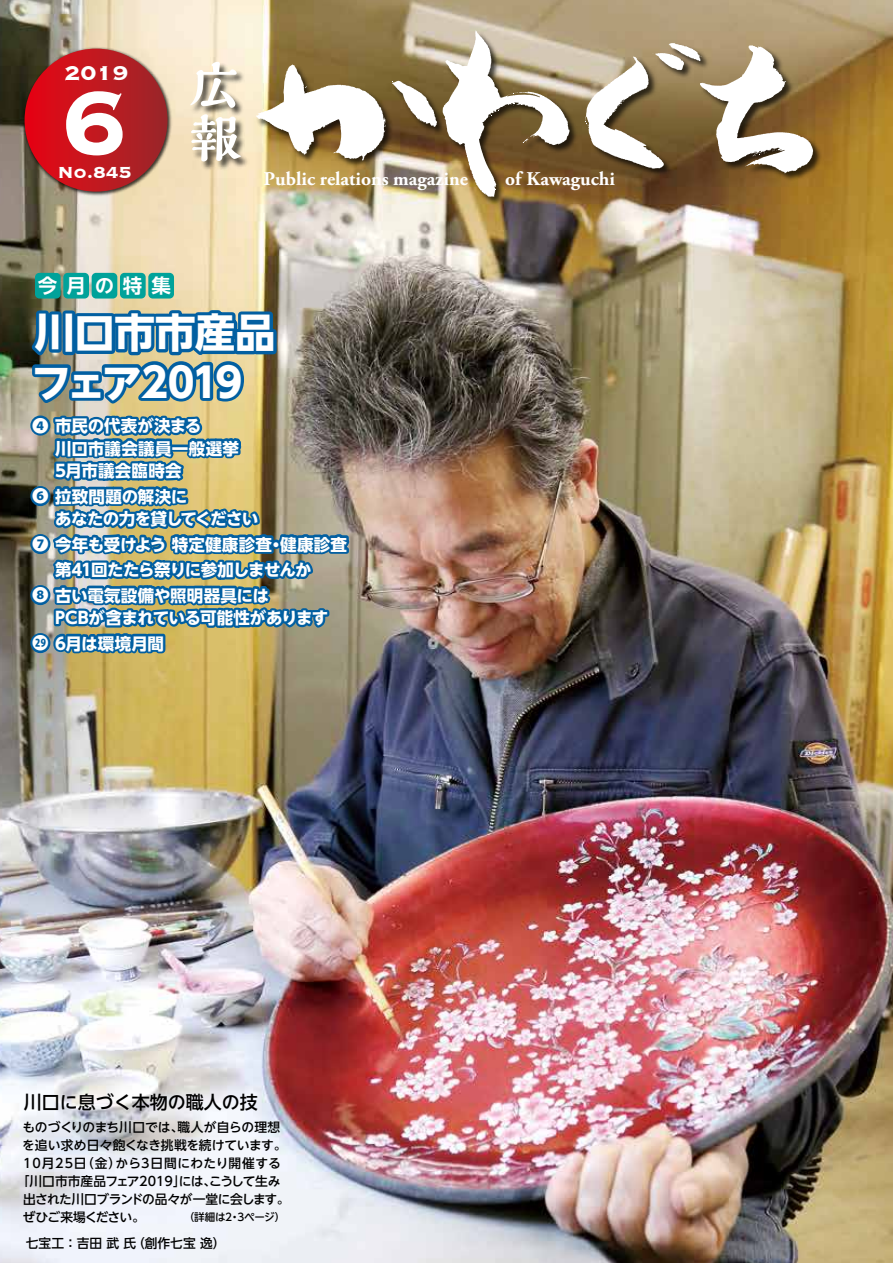
<style>
.page{position:relative;width:893px;height:1263px;background:#fff}
.page>*{position:absolute;margin:0;border:0;box-sizing:border-box;transform-origin:0 0}
.t1{font:700 120px "Copperplate";color:#fff;scale:.9 1}
.t2{font:800 51.75px/51.8px "Kaimin Tu Std";color:#fff}
.t3{font:700 40.5px/49.5px "UD Shin Go NT Pro";letter-spacing:-.02em;color:#fff}
.t4{font:700 26.25px "Copperplate";color:#fff}
.t5{font:700 21px "Copperplate";color:#fff}
.t6{font:700 19.5px "UD Shin Go NT Pro De";color:#fff}
.t7{font:700 19.35px "Adobe Garamond Pro";color:#fff}
.t8{font:500 18px "UD Shin Go NT Pro";color:#000}
.t9{font:700 16.5px "UD Shin Go NT Pro";letter-spacing:-.01em;color:#fff}
.t10{font:700 16.5px/22.5px "UD Shin Go NT Pro";letter-spacing:.015em;color:#fff}
.t11{font:700 16.5px/25.5px "UD Shin Go NT Pro";letter-spacing:-.055em;color:#fff}
.t12{font:700 16.5px "UD Shin Go NT Pro";letter-spacing:-.045em;color:#fff}
.t13{font:500 12.75px "UD Shin Go NT Pro";letter-spacing:-.01em;color:#000}
.t14{font:500 12.75px/18px "UD Shin Go NT Pro";letter-spacing:-.03em;color:#000}
.t15{font:500 12.75px "UD Shin Go NT Pro";letter-spacing:-.055em;color:#000}
.t16{font:500 12.75px "UD Shin Go NT Pro";letter-spacing:.03em;color:#000}
.t17{font:500 12.75px "UD Shin Go NT Pro";letter-spacing:.025em;color:#000}
.t18{font:500 10.5px "UD Shin Go NT Pro";letter-spacing:-.025em;color:#000}
.s1{font-family:"Koz Go Pr 6 N"}
</style>
<div class="page">
<img style="left:0;top:0;width:893px;height:1263px">
<img style="left:22px;top:46px;width:151px;height:151px">
<div style="left:25px;top:49px;width:143px;height:143px;background:linear-gradient(to right,#e80413,#98292b);border-radius:71px"></div>
<img style="left:187px;top:57px;width:66px;height:117px">
<img style="left:254px;top:28px;width:570px;height:180px">
<svg style="left:392px;top:81px;width:45px;height:46px"></svg>
<svg style="left:256px;top:64px;width:130px;height:96px"></svg>
<svg style="left:585px;top:43px;width:228px;height:130px"></svg>
<svg style="left:443px;top:30px;width:127px;height:167px"></svg>
<div style="left:35px;top:273px;width:26px;height:25px;background:#00a29a;border-radius:4px"></div>
<div style="left:63px;top:273px;width:26px;height:25px;background:#00a29a;border-radius:4px"></div>
<div style="left:92px;top:273px;width:25px;height:25px;background:#00a29a;border-radius:4px"></div>
<div style="left:120px;top:273px;width:26px;height:25px;background:#00a29a;border-radius:4px"></div>
<div style="left:148px;top:273px;width:26px;height:25px;background:#00a29a;border-radius:4px"></div>
<img style="left:27px;top:307px;width:327px;height:517px">
<h3 class="t4" style="left:64px;top:56px;width:66px">2019</h3>
<h1 class="t1" style="left:62px;top:44px;width:75px">6</h1>
<p class="t5" style="left:58px;top:158px;width:76px">No.845</p>
<h2 class="t2" style="left:190px;top:57px;width:53px">広報</h2>
<p class="t7" style="left:264px;top:168px;width:206px">Public relations magazine</p>
<p class="t6" style="left:38px;top:270px;width:21px">今</p>
<p class="t6" style="left:66px;top:270px;width:21px">月</p>
<p class="t6" style="left:95px;top:270px;width:49px">の特</p>
<p class="t6" style="left:151px;top:270px;width:21px">集</p>
<h3 class="t3" style="left:31px;top:307px;width:246px">川口市市産品フェア2019</h3>
<p class="t9" style="left:32px;top:412px;width:171px"><span class="s1">4</span> 市民の代表が決まる</p>
<p class="t10" style="left:55px;top:437px;width:186px">川口市議会議員一般選挙<br>5月市議会臨時会</p>
<p class="t12" style="left:55px;top:505px;width:205px">あなたの力を貸してください</p>
<p class="t10" style="left:32px;top:485px;width:157px"><span class="s1">6</span> 拉致問題の解決に</p>
<p class="t9" style="left:32px;top:531px;width:241px"><span class="s1">7</span> 今年も受けよう特定健康診査</p>
<p class="t9" style="left:32px;top:582px;width:238px"><span class="s1">8</span> 古い電気設備や照明器具には</p>
<p class="t9" style="left:32px;top:630px;width:133px"><span class="s1">⤥</span> 6月は環境月間</p>
<p class="t9" style="left:280px;top:531px;width:68px">健康診査</p>
<p class="t11" style="left:55px;top:531px;width:258px;text-indent:213px">・第41回たたら祭りに参加しませんか</p>
<p class="t9" style="left:55px;top:604px;width:275px">PCBが含まれている可能性があります</p>
<p class="t7" style="left:505px;top:168px;width:111px">of Kawaguchi</p>
<p class="t8" style="left:24px;top:1087px;width:235px">川口に息づく本物の職人の技</p>
<p class="t17" style="left:177px;top:1117px;width:104px">職人が自らの理想</p>
<p class="t13" style="left:22px;top:1117px;width:162px">ものづくりのまち川口では、</p>
<p class="t13" style="left:22px;top:1135px;width:266px">を追い求め日々飽くなき挑戦を続けています。</p>
<p class="t16" style="left:116px;top:1153px;width:167px">から3日間にわたり開催する</p>
<p class="t13" style="left:23px;top:1153px;width:100px">10月25 （日 金）</p>
<p class="t14" style="left:23px;top:1172px;width:268px;text-indent:-6px">「川口市市産品フェア2019」<br>出された川口ブランドの品々が一堂に会します。</p>
<p class="t18" style="left:237px;top:1209px;width:49px">3ページ(</p>
<p class="t15" style="left:179px;top:1171px;width:103px">にはこうして生み</p>
<p class="t13" style="left:203px;top:1171px;width:14px">、</p>
<p class="t15" style="left:23px;top:1207px;width:123px">ぜひご来場ください。</p>
<p class="t18" style="left:184px;top:1209px;width:58px">（詳細は・2</p>
<p class="t13" style="left:132px;top:1233px;width:95px">（創作七宝逸(</p>
<p class="t13" style="left:26px;top:1233px;width:112px">七宝工：吉田武氏</p>
</div>
